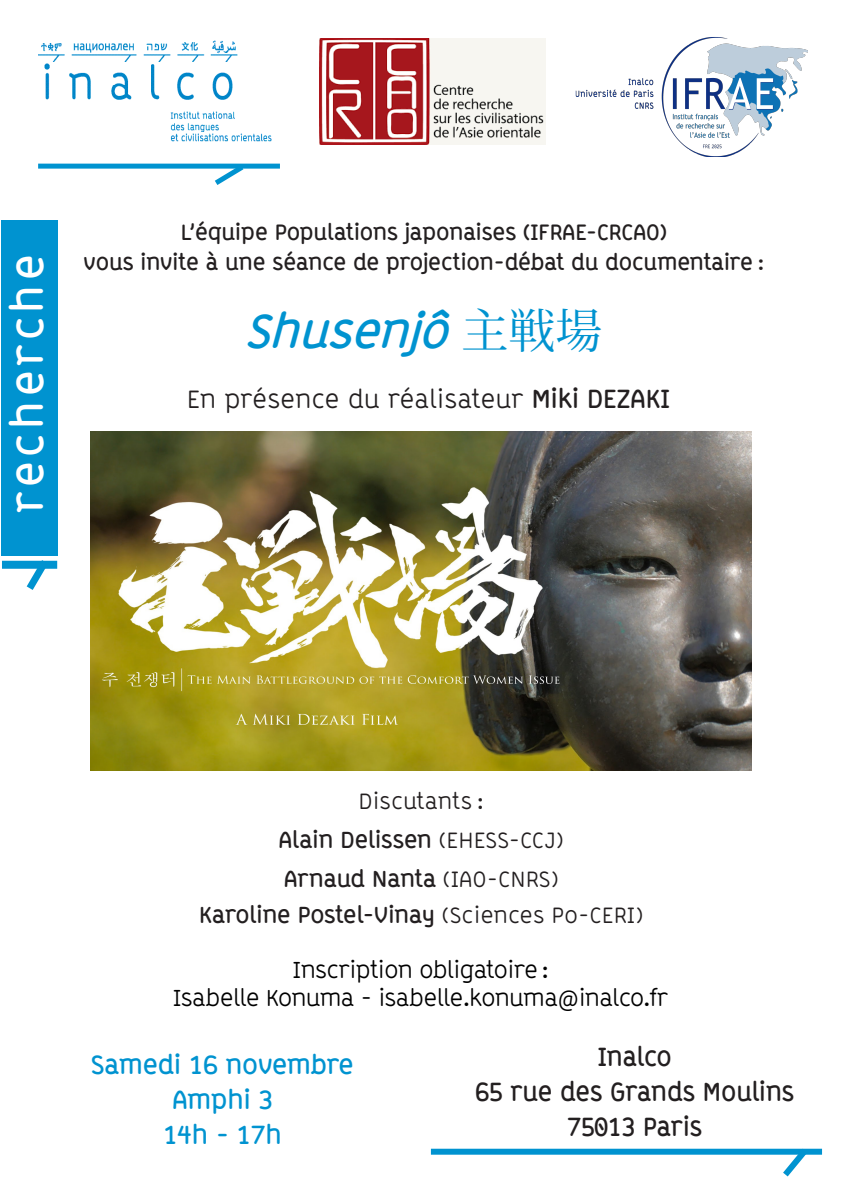
<style>
.page{position:relative;width:842px;height:1191px;background:#fff}
.page>*{position:absolute;margin:0;border:0;box-sizing:border-box;transform-origin:0 0}
.t1{font:italic 700 47px "ABB Line";color:#0093d0}
.t2{font:700 44px "ABB Line";letter-spacing:.105em;color:#fff}
.t3{font:700 26px/35px "ABB Line";color:#231f20;text-align:center;scale:.96 1}
.t4{font:26px "ABB Line";letter-spacing:-.01em;color:#231f20}
.t5{font:700 26px "ABB Line";color:#0093d0}
.t6{font:24px "ABB Line";letter-spacing:-.03em;color:#000}
.t7{font:700 23px "ABB Line";color:#231f20}
.t8{font:23px "ABB Line";color:#231f20}
.t9{font:700 22px "ABB Line";color:#231f20}
.s1{font-family:"Koz Min Pr 6 N";font-weight:400;font-style:normal}
.s2{font-weight:700}
.s3{font-weight:400}
</style>
<div class="page">
<img style="left:38px;top:40px;width:234px;height:102px">
<div style="left:38px;top:164px;width:242px;height:5px;background:#0093d0"></div>
<svg style="left:209px;top:163px;width:40px;height:22px"></svg>
<div style="left:431px;top:1148px;width:391px;height:6px;background:#0093d0"></div>
<div style="left:1px;top:220px;width:57px;height:335px;background:#0093d0"></div>
<div style="left:2px;top:561px;width:55px;height:8px;background:#0093d0"></div>
<svg style="left:20px;top:555px;width:35px;height:35px"></svg>
<svg style="left:777px;top:1148px;width:36px;height:29px"></svg>
<img style="left:575px;top:37px;width:232px;height:120px">
<img style="left:91px;top:432px;width:660px;height:338px">
<img style="left:320px;top:39px;width:225px;height:105px">
<p class="t2" style="left:1px;top:513px;width:260px;rotate:-90deg">recherche</p>
<p class="t9" style="left:181px;top:219px;width:487px">L’équipe Populations japonaises (IFRAE-CRCAO)</p>
<p class="t9" style="left:84px;top:249px;width:682px">vous invite à une séance de projection-débat du documentaire :</p>
<p class="t1" style="left:245px;top:303px;width:359px">Shusenjô <span class="s1">主戦場</span></p>
<p class="t4" style="left:187px;top:384px;width:485px">En présence du réalisateur <span class="s2">Miki DEZAKI</span></p>
<p class="t8" style="left:359px;top:788px;width:126px">Discutants :</p>
<p class="t7" style="left:279px;top:826px;width:286px">Alain Delissen <span class="s3">(EHESS-CCJ)</span></p>
<p class="t7" style="left:284px;top:865px;width:276px">Arnaud Nanta <span class="s3">(IAO-CNRS)</span></p>
<p class="t7" style="left:199px;top:901px;width:445px">Karoline Postel-Vinay <span class="s3">(Sciences Po-CERI)</span></p>
<p class="t6" style="left:293px;top:955px;width:257px">Inscription obligatoire :</p>
<p class="t6" style="left:173px;top:984px;width:497px">Isabelle Konuma - isabelle.konuma@inalco.fr</p>
<p class="t5" style="left:91px;top:1049px;width:264px">Samedi 16 novembre</p>
<p class="t5" style="left:172px;top:1084px;width:102px">Amphi 3</p>
<p class="t5" style="left:163px;top:1119px;width:120px">14h - 17h</p>
<p class="t3" style="left:598px;top:1039px;width:79px">Inalco</p>
<p class="t3" style="left:475px;top:1074px;width:334px">65 rue des Grands Moulins<br>75013 Paris</p>
</div>
